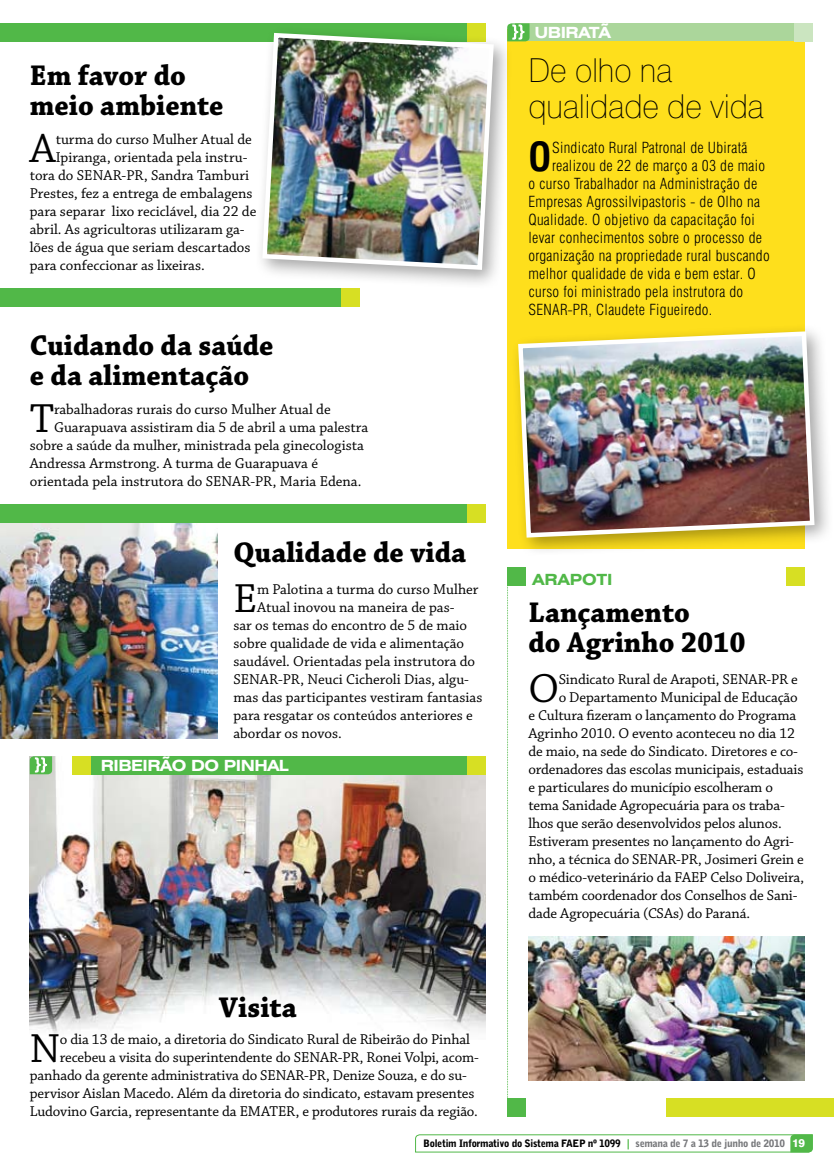
<style>
.page{position:relative;width:834px;height:1174px;background:#fff}
.page>*{position:absolute;margin:0;border:0;box-sizing:border-box;transform-origin:0 0}
.t1{font:42.75px "Chaparral Pro";color:#000}
.t2{font:700 condensed 39px "Swiss 721 BT";color:#000}
.t3{font:100 33px/36px "Swiss 721 BT";color:#000;scale:.96 1}
.t4{font:700 30px/30px "Chaparral Pro";color:#000;scale:.96 1}
.t5{font:700 expanded 15.45px "Swiss 721 BT";letter-spacing:-.03em;color:#fff}
.t6{font:700 expanded 15.45px "Swiss 721 BT";color:#51b848}
.t7{font:15px "Chaparral Pro";letter-spacing:-.005em;color:#000}
.t8{font:300 condensed 15px "Swiss 721 BT";letter-spacing:.02em;color:#000}
.t9{font:900 10.2px "Bell Gothic BT";letter-spacing:-.03em;color:#000}
.s1{font-family:"Bell Centennial BT Bold Listing";font-weight:400;color:#51b848}
.s2{color:#77787b}
.s3{font-family:"Swiss 721 BT";font-weight:800;font-size:11.25px;color:#fff}
</style>
<div class="page">
<svg style="left:415px;top:1134px;width:398px;height:18px"></svg>
<img style="left:30px;top:756px;width:456px;height:279px">
<img style="left:0;top:522px;width:218px;height:216px">
<div style="left:666px;top:1098px;width:167px;height:18px;background:#d7df23"></div>
<div style="left:507px;top:1098px;width:18px;height:18px;background:#51b848"></div>
<svg style="left:507px;top:585px;width:1px;height:513px"></svg>
<div style="left:72px;top:756px;width:414px;height:18px;background:#51b848"></div>
<div style="left:72px;top:756px;width:18px;height:18px;background:#d7df23"></div>
<svg style="left:30px;top:756px;width:22px;height:18px"></svg>
<div style="left:468px;top:756px;width:18px;height:18px;background:#d7df23"></div>
<div style="left:507px;top:30px;width:297px;height:519px;background:#fedf1c"></div>
<div style="left:515px;top:23px;width:285px;height:18px;background:#abd69b"></div>
<svg style="left:509px;top:23px;width:20px;height:18px"></svg>
<div style="left:794px;top:23px;width:18px;height:18px;background:#cbe5c0"></div>
<div style="left:786px;top:567px;width:18px;height:18px;background:#d7df23"></div>
<div style="left:507px;top:567px;width:18px;height:18px;background:#51b848"></div>
<div style="left:0;top:23px;width:474px;height:18px;background:#51b848"></div>
<div style="left:468px;top:23px;width:18px;height:18px;background:#d7df23"></div>
<div style="left:253px;top:24px;width:268px;height:273px;background:#000;opacity:.35"></div>
<img style="left:260px;top:31px;width:236px;height:241px">
<div style="left:0;top:288px;width:345px;height:18px;background:#51b848"></div>
<div style="left:342px;top:288px;width:18px;height:18px;background:#d7df23"></div>
<div style="left:0;top:504px;width:474px;height:18px;background:#51b848"></div>
<div style="left:468px;top:504px;width:18px;height:18px;background:#d7df23"></div>
<div style="left:509px;top:322px;width:324px;height:242px;background:#000;opacity:.35"></div>
<img style="left:515px;top:329px;width:301px;height:211px">
<img style="left:528px;top:936px;width:276px;height:144px">
<h3 class="t4" style="left:30px;top:62px;width:203px">Em favor do meio ambiente</h3>
<h1 class="t1" style="left:30px;top:125px;width:27px">A</h1>
<p class="t7" style="left:56px;top:131px;width:198px">turma do curso Mulher Atual de</p>
<p class="t7" style="left:56px;top:149px;width:193px">Ipiranga, orientada pela instru-</p>
<p class="t7" style="left:30px;top:167px;width:221px">tora do SENAR-PR, Sandra Tamburi</p>
<p class="t7" style="left:30px;top:185px;width:224px">Prestes, fez a entrega de embalagens</p>
<p class="t7" style="left:30px;top:203px;width:228px">para separar lixo reciclável, dia 22 de</p>
<p class="t7" style="left:30px;top:221px;width:216px">abril. As agricultoras utilizaram ga-</p>
<p class="t7" style="left:30px;top:239px;width:222px">lões de água que seriam descartados</p>
<p class="t7" style="left:30px;top:257px;width:176px">para confeccionar as lixeiras.</p>
<h3 class="t4" style="left:30px;top:331px;width:255px">Cuidando da saúde e da alimentação</h3>
<h1 class="t1" style="left:30px;top:395px;width:26px">T</h1>
<p class="t7" style="left:54px;top:401px;width:278px">rabalhadoras rurais do curso Mulher Atual de</p>
<p class="t7" style="left:54px;top:419px;width:315px">Guarapuava assistiram dia 5 de abril a uma palestra</p>
<p class="t7" style="left:30px;top:437px;width:335px">sobre a saúde da mulher, ministrada pela ginecologista</p>
<p class="t7" style="left:30px;top:455px;width:290px">Andressa Armstrong. A turma de Guarapuava é</p>
<p class="t7" style="left:30px;top:473px;width:333px">orientada pela instrutora do SENAR-PR, Maria Edena.</p>
<h3 class="t4" style="left:233px;top:539px;width:244px">Qualidade de vida</h3>
<h1 class="t1" style="left:233px;top:575px;width:25px">E</h1>
<p class="t7" style="left:257px;top:581px;width:223px">m Palotina a turma do curso Mulher</p>
<p class="t7" style="left:257px;top:599px;width:199px">Atual inovou na maneira de pas-</p>
<p class="t7" style="left:233px;top:617px;width:235px">sar os temas do encontro de 5 de maio</p>
<p class="t7" style="left:233px;top:635px;width:232px">sobre qualidade de vida e alimentação</p>
<p class="t7" style="left:233px;top:653px;width:243px">saudável. Orientadas pela instrutora do</p>
<p class="t7" style="left:233px;top:671px;width:237px">SENAR-PR, Neuci Cicheroli Dias, algu-</p>
<p class="t7" style="left:233px;top:689px;width:250px">mas das participantes vestiram fantasias</p>
<p class="t7" style="left:233px;top:707px;width:241px">para resgatar os conteúdos anteriores e</p>
<p class="t7" style="left:233px;top:725px;width:110px">abordar os novos.</p>
<p class="t5" style="left:101px;top:756px;width:190px">RIBEIRÃO DO PINHAL</p>
<h3 class="t4" style="left:219px;top:994px;width:82px">Visita</h3>
<h1 class="t1" style="left:30px;top:1025px;width:32px">N</h1>
<p class="t7" style="left:60px;top:1031px;width:411px">o dia 13 de maio, a diretoria do Sindicato Rural de Ribeirão do Pinhal</p>
<p class="t7" style="left:60px;top:1049px;width:420px">recebeu a visita do superintendente do SENAR-PR, Ronei Volpi, acom-</p>
<p class="t7" style="left:30px;top:1067px;width:438px">panhado da gerente administrativa do SENAR-PR, Denize Souza, e do su-</p>
<p class="t7" style="left:30px;top:1085px;width:446px">pervisor Aislan Macedo. Além da diretoria do sindicato, estavam presentes</p>
<p class="t7" style="left:30px;top:1103px;width:449px">Ludovino Garcia, representante da EMATER, e produtores rurais da região.</p>
<p class="t5" style="left:534px;top:23px;width:78px">UB IRATÃ</p>
<h3 class="t3" style="left:528px;top:52px;width:247px">De olho na qualidade de vida</h3>
<h2 class="t2" style="left:528px;top:133px;width:24px">O</h2>
<p class="t8" style="left:552px;top:139px;width:197px">Sindicato Rural Patronal de Ubiratã</p>
<p class="t8" style="left:552px;top:157px;width:214px">realizou de 22 de março a 03 de maio</p>
<p class="t8" style="left:528px;top:175px;width:230px">o curso Trabalhador na Administração de</p>
<p class="t8" style="left:528px;top:193px;width:233px">Empresas Agrossilvipastoris - de Olho na</p>
<p class="t8" style="left:528px;top:211px;width:228px">Qualidade. O objetivo da capacitação foi</p>
<p class="t8" style="left:528px;top:229px;width:235px">levar conhecimentos sobre o processo de</p>
<p class="t8" style="left:528px;top:247px;width:243px">organização na propriedade rural buscando</p>
<p class="t8" style="left:528px;top:265px;width:228px">melhor qualidade de vida e bem estar. O</p>
<p class="t8" style="left:528px;top:283px;width:216px">curso foi ministrado pela instrutora do</p>
<p class="t8" style="left:528px;top:301px;width:185px">SENAR-PR, Claudete Figueiredo.</p>
<p class="t6" style="left:532px;top:570px;width:81px">ARAPOTI</p>
<h3 class="t4" style="left:528px;top:599px;width:228px">Lançamento<br>do Agrinho 2010</h3>
<h1 class="t1" style="left:528px;top:665px;width:32px">O</h1>
<p class="t7" style="left:558px;top:671px;width:240px">Sindicato Rural de Arapoti, SENAR-PR e</p>
<p class="t7" style="left:558px;top:689px;width:240px">o Departamento Municipal de Educação</p>
<p class="t7" style="left:528px;top:707px;width:269px">e Cultura fizeram o lançamento do Programa</p>
<p class="t7" style="left:528px;top:725px;width:268px">Agrinho 2010. O evento aconteceu no dia 12</p>
<p class="t7" style="left:528px;top:743px;width:271px">de maio, na sede do Sindicato. Diretores e co-</p>
<p class="t7" style="left:528px;top:761px;width:276px">ordenadores das escolas municipais, estaduais</p>
<p class="t7" style="left:528px;top:779px;width:246px">e particulares do município escolheram o</p>
<p class="t7" style="left:528px;top:797px;width:258px">tema Sanidade Agropecuária para os traba-</p>
<p class="t7" style="left:528px;top:815px;width:255px">lhos que serão desenvolvidos pelos alunos.</p>
<p class="t7" style="left:528px;top:833px;width:267px">Estiveram presentes no lançamento do Agri-</p>
<p class="t7" style="left:528px;top:851px;width:277px">nho, a técnica do SENAR-PR, Josimeri Grein e</p>
<p class="t7" style="left:528px;top:869px;width:277px">o médico-veterinário da FAEP Celso Doliveira,</p>
<p class="t7" style="left:528px;top:887px;width:270px">também coordenador dos Conselhos de Sani-</p>
<p class="t7" style="left:528px;top:905px;width:223px">dade Agropecuária (CSAs) do Paraná.</p>
<p class="t9" style="left:423px;top:1137px;width:383px">Boletim Informativo do Sistema FAEP nº 1099 <span class="s1">|</span> <span class="s2">semana de 7 a 13 de junho de 2010</span> <span class="s3">19</span></p>
</div>
